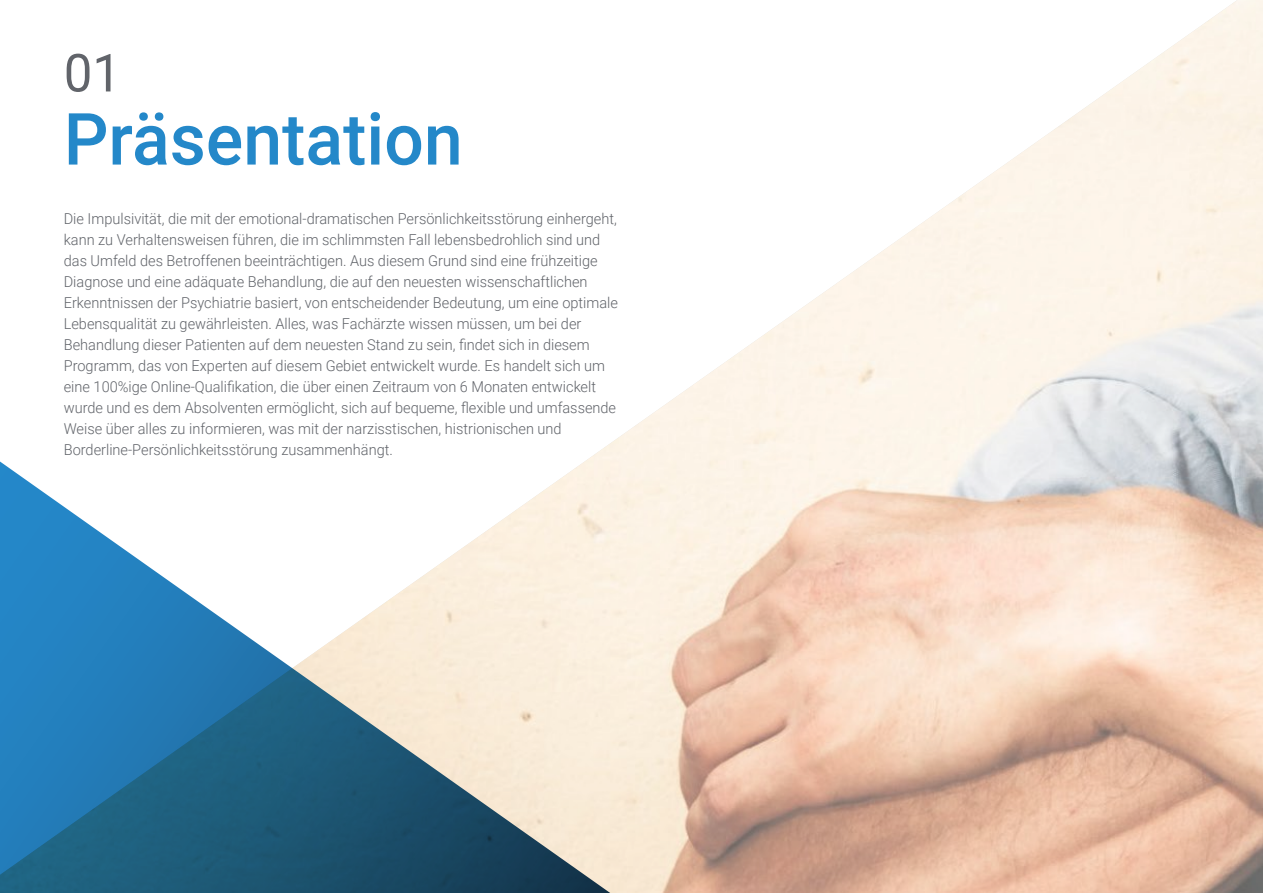
<style>
.page{position:relative;width:1263px;height:893px;background:#fff}
.page>*{position:absolute;margin:0;border:0;box-sizing:border-box;transform-origin:0 0}
.t1{font:500 72px "Roboto";color:#2488c9}
.t2{font:52.5px "Roboto";color:#61646a}
.t3{font:300 15px/21px "Roboto";color:#61646a}
</style>
<div class="page">
<img style="left:607px;top:0;width:656px;height:893px">
<svg style="left:0;top:446px;width:640px;height:447px"></svg>
<h2 class="t2" style="left:64px;top:36px;width:59px">01</h2>
<h1 class="t1" style="left:64px;top:89px;width:400px">Präsentation</h1>
<p class="t3" style="left:64px;top:207px;width:556px">Die Impulsivität, die mit der emotional-dramatischen Persönlichkeitsstörung einhergeht, kann zu Verhaltensweisen führen, die im schlimmsten Fall lebensbedrohlich sind und das Umfeld des Betroffenen beeinträchtigen. Aus diesem Grund sind eine frühzeitige Diagnose und eine adäquate Behandlung, die auf den neuesten wissenschaftlichen Erkenntnissen der Psychiatrie basiert, von entscheidender Bedeutung, um eine optimale Lebensqualität zu gewährleisten. Alles, was Fachärzte wissen müssen, um bei der Behandlung dieser Patienten auf dem neuesten Stand zu sein, findet sich in diesem Programm, das von Experten auf diesem Gebiet entwickelt wurde. Es handelt sich um eine 100%ige Online-Qualifikation, die über einen Zeitraum von 6 Monaten entwickelt wurde und es dem Absolventen ermöglicht, sich auf bequeme, flexible und umfassende Weise über alles zu informieren, was mit der narzisstischen, histrionischen und Borderline-Persönlichkeitsstörung zusammenhängt.</p>
</div>
